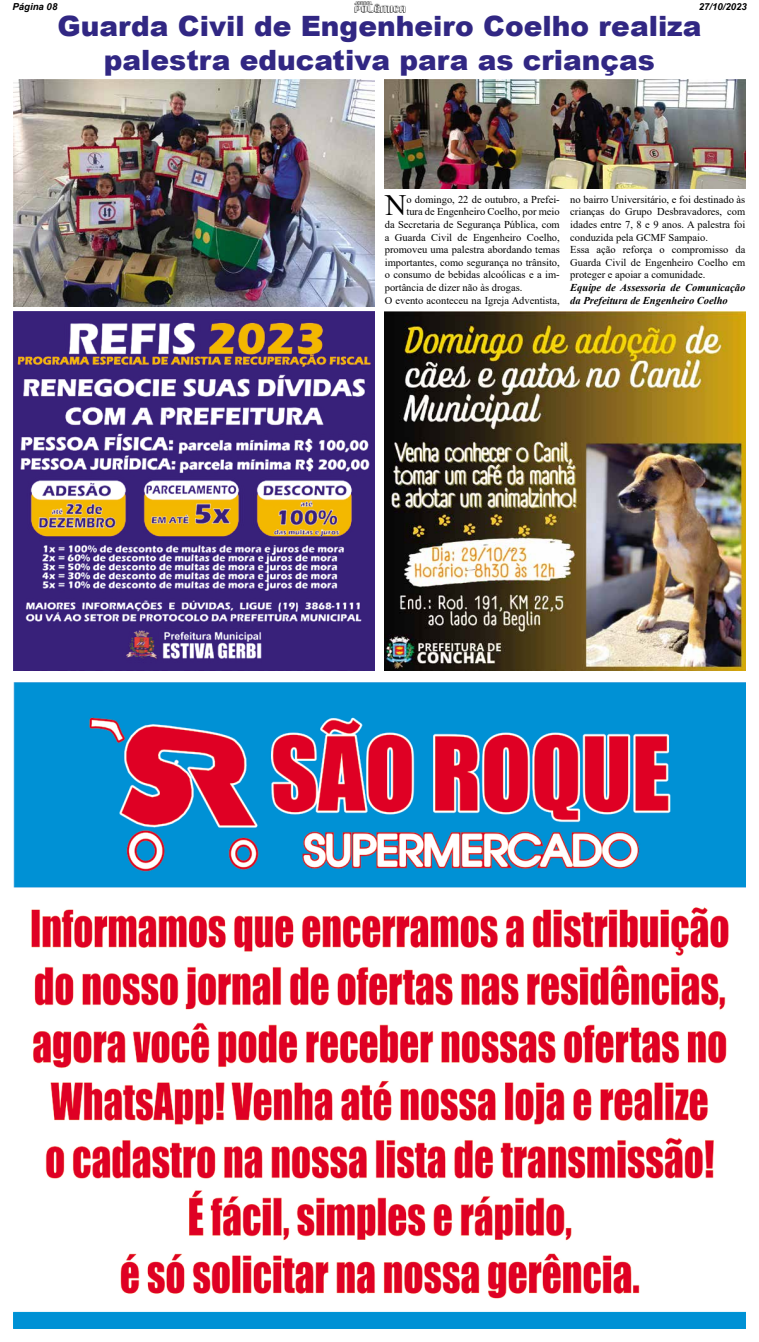
<style>
.page{position:relative;width:759px;height:1342px;background:#fff}
.page>*{position:absolute;margin:0;border:0;box-sizing:border-box;transform-origin:0 0}
.t1{font:29.49px "Times New Roman";color:#000}
.t2{font:900 28px/33.6px "Arial";color:#312783;text-align:center}
.t3{font:10.5px/12.6px "Times New Roman";color:#000}
.t4{font:italic 700 10.5px/12.6px "Times New Roman";color:#000}
.t5{font:italic 700 9.62px "Arial";color:#000}
</style>
<div class="page">
<img style="left:354px;top:2px;width:51px;height:10px">
<img style="left:14px;top:683px;width:731px;height:645px">
<img style="left:385px;top:311px;width:360px;height:360px">
<img style="left:14px;top:311px;width:360px;height:360px">
<img style="left:14px;top:80px;width:360px;height:227px">
<img style="left:385px;top:80px;width:360px;height:108px">
<p class="t5" style="left:12px;top:0;width:46px">Página 08</p>
<p class="t5" style="left:699px;top:0;width:50px">27/10/2023</p>
<h2 class="t2" style="left:57px;top:8px;width:646px">Guarda Civil de Engenheiro Coelho realiza palestra educativa para as crianças</h2>
<h1 class="t1" style="left:385px;top:185px;width:23px">N</h1>
<p class="t3" style="left:406px;top:193px;width:155px">o domingo, 22 de outubro, a Prefei-</p>
<p class="t3" style="left:406px;top:205px;width:155px">tura de Engenheiro Coelho, por meio</p>
<p class="t3" style="left:385px;top:218px;width:177px">da Secretaria de Segurança Pública, com</p>
<p class="t3" style="left:385px;top:230px;width:177px">a Guarda Civil de Engenheiro Coelho,</p>
<p class="t3" style="left:385px;top:243px;width:177px">promoveu uma palestra abordando temas</p>
<p class="t3" style="left:385px;top:256px;width:177px">importantes, como segurança no trânsito,</p>
<p class="t3" style="left:385px;top:268px;width:177px">o consumo de bebidas alcoólicas e a im-</p>
<p class="t3" style="left:385px;top:281px;width:139px">portância de dizer não às drogas.</p>
<p class="t3" style="left:385px;top:293px;width:177px">O evento aconteceu na Igreja Adventista,</p>
<p class="t3" style="left:570px;top:193px;width:177px">no bairro Universitário, e foi destinado às crianças do Grupo Desbravadores, com idades entre 7, 8 e 9 anos. A palestra foi conduzida pela GCMF Sampaio.<br>Essa ação reforça o compromisso da Guarda Civil de Engenheiro Coelho em proteger e apoiar a comunidade.</p>
<p class="t4" style="left:570px;top:281px;width:177px">Equipe de Assessoria de Comunicação da Prefeitura de Engenheiro Coelho</p>
</div>
